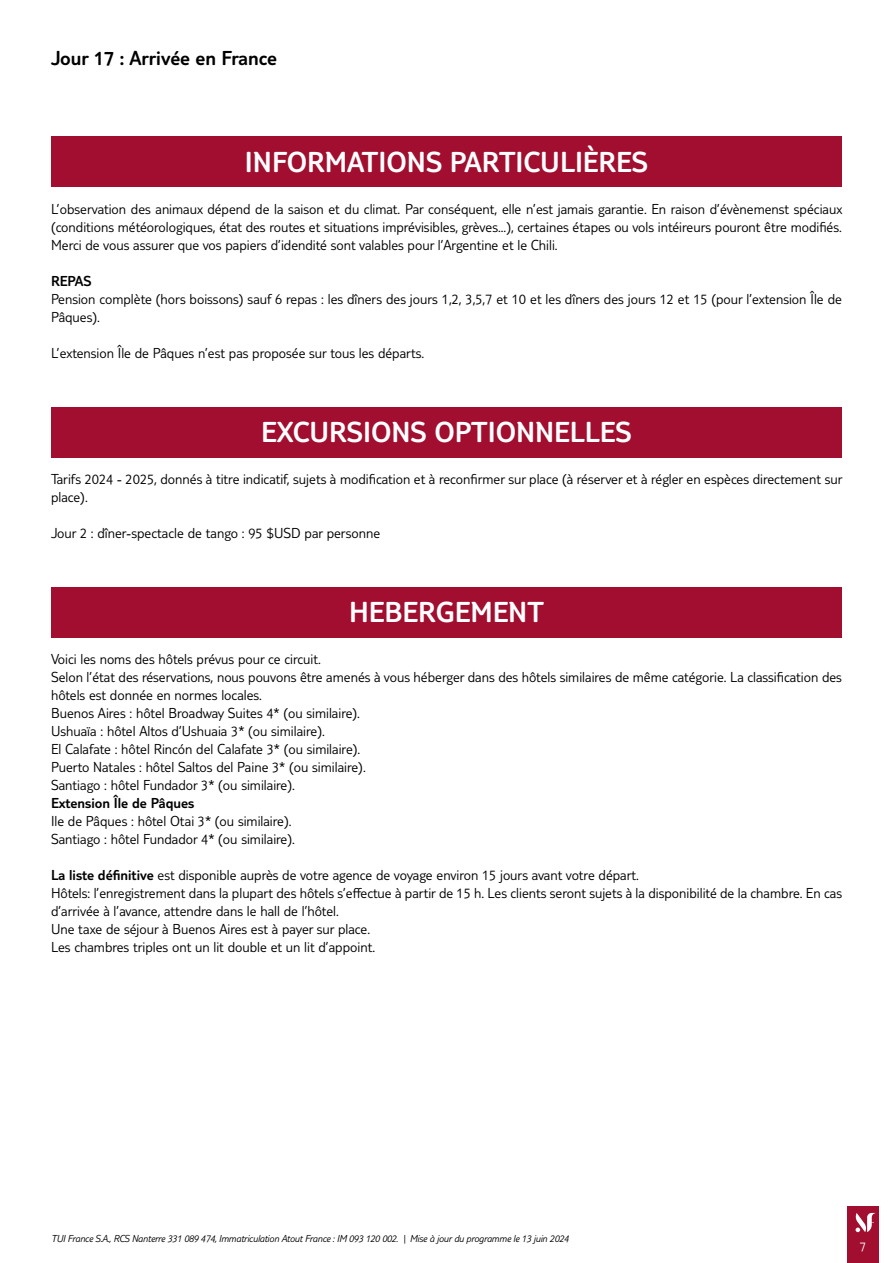
<style>
.page{position:relative;width:893px;height:1263px;background:#fff}
.page>*{position:absolute;margin:0;border:0;box-sizing:border-box;transform-origin:0 0}
.t1{font:300 30px "TUI Type";color:#fff}
.t2{font:300 21px "TUI Type";color:#000}
.t3{font:300 15px/18px "TUI Type";color:#000}
.t4{font:300 15px "TUI Type";color:#000}
.t5{font:300 13.5px "TUI Type";color:#fff}
.t6{font:italic 300 10.5px "TUI Type";letter-spacing:-.02em;color:#000}
.s1{font-style:inherit}
</style>
<div class="page">
<div style="left:847px;top:1206px;width:32px;height:57px;background:#a10e2f"></div>
<svg style="left:855px;top:1213px;width:21px;height:19px"></svg>
<div style="left:51px;top:136px;width:791px;height:51px;background:#a10e2f"></div>
<div style="left:51px;top:407px;width:791px;height:50px;background:#a10e2f"></div>
<div style="left:51px;top:587px;width:791px;height:51px;background:#a10e2f"></div>
<h2 class="t2" style="left:51px;top:46px;width:227px">Jour 17 : Arrivée en France</h2>
<h1 class="t1" style="left:245px;top:145px;width:405px">INFORMATIONS PARTICULIÈRES</h1>
<p class="t3" style="left:51px;top:199px;width:793px;text-align:justify">L’observation des animaux dépend de la saison et du climat. Par conséquent, elle n’est jamais garantie. En raison d’évènemenst spéciaux (conditions météorologiques, état des routes et situations imprévisibles, grèves...), certaines étapes ou vols intéireurs pouront être modifiés.<br>Merci de vous assurer que vos papiers d’idendité sont valables pour l’Argentine et le Chili.</p>
<p class="t4" style="left:51px;top:272px;width:42px">REPAS</p>
<p class="t3" style="left:51px;top:289px;width:792px">Pension complète (hors boissons) sauf 6 repas : les dîners des jours 1,2, 3,5,7 et 10 et les dîners des jours 12 et 15 (pour l’extension Île de<br>Pâques).</p>
<p class="t3" style="left:51px;top:343px;width:375px">L’extension Île de Pâques n’est pas proposée sur tous les départs.</p>
<h1 class="t1" style="left:261px;top:415px;width:372px">EXCURSIONS OPTIONNELLES</h1>
<p class="t3" style="left:51px;top:470px;width:793px">Tarifs 2024 - 2025, donnés à titre indicatif, sujets à modification et à reconfirmer sur place (à réserver et à régler en espèces directement sur place).</p>
<p class="t3" style="left:51px;top:524px;width:331px">Jour 2 : dîner-spectacle de tango : 95 $USD par personne</p>
<h1 class="t1" style="left:349px;top:595px;width:196px">HEBERGEMENT</h1>
<p class="t3" style="left:51px;top:650px;width:792px">Voici les noms des hôtels prévus pour ce circuit.<br>Selon l’état des réservations, nous pouvons être amenés à vous héberger dans des hôtels similaires de même catégorie. La classification des hôtels est donnée en normes locales.<br>Buenos Aires : hôtel Broadway Suites 4* (ou similaire).<br>Ushuaïa : hôtel Altos d’Ushuaia 3* (ou similaire).<br>El Calafate : hôtel Rincón del Calafate 3* (ou similaire).<br>Puerto Natales : hôtel Saltos del Paine 3* (ou similaire).<br>Santiago : hôtel Fundador 3* (ou similaire).</p>
<p class="t4" style="left:51px;top:795px;width:145px">Extension Île de Pâques</p>
<p class="t3" style="left:51px;top:812px;width:245px">Ile de Pâques : hôtel Otai 3* (ou similaire).<br>Santiago : hôtel Fundador 4* (ou similaire).</p>
<p class="t3" style="left:51px;top:866px;width:792px"><span class="s1">La liste définitive</span> est disponible auprès de votre agence de voyage environ 15 jours avant votre départ.<br>Hôtels: l’enregistrement dans la plupart des hôtels s’effectue à partir de 15 h. Les clients seront sujets à la disponibilité de la chambre. En cas d’arrivée à l’avance, attendre dans le hall de l’hôtel.<br>Une taxe de séjour à Buenos Aires est à payer sur place.<br>Les chambres triples ont un lit double et un lit d’appoint.</p>
<p class="t6" style="left:51px;top:1232px;width:519px">TUI France S.A., RCS Nanterre 331 089 474, Immatriculation Atout France : IM 093 120 002. | Mise à jour du programme le 13 juin 2024</p>
<p class="t5" style="left:860px;top:1239px;width:8px">7</p>
</div>
